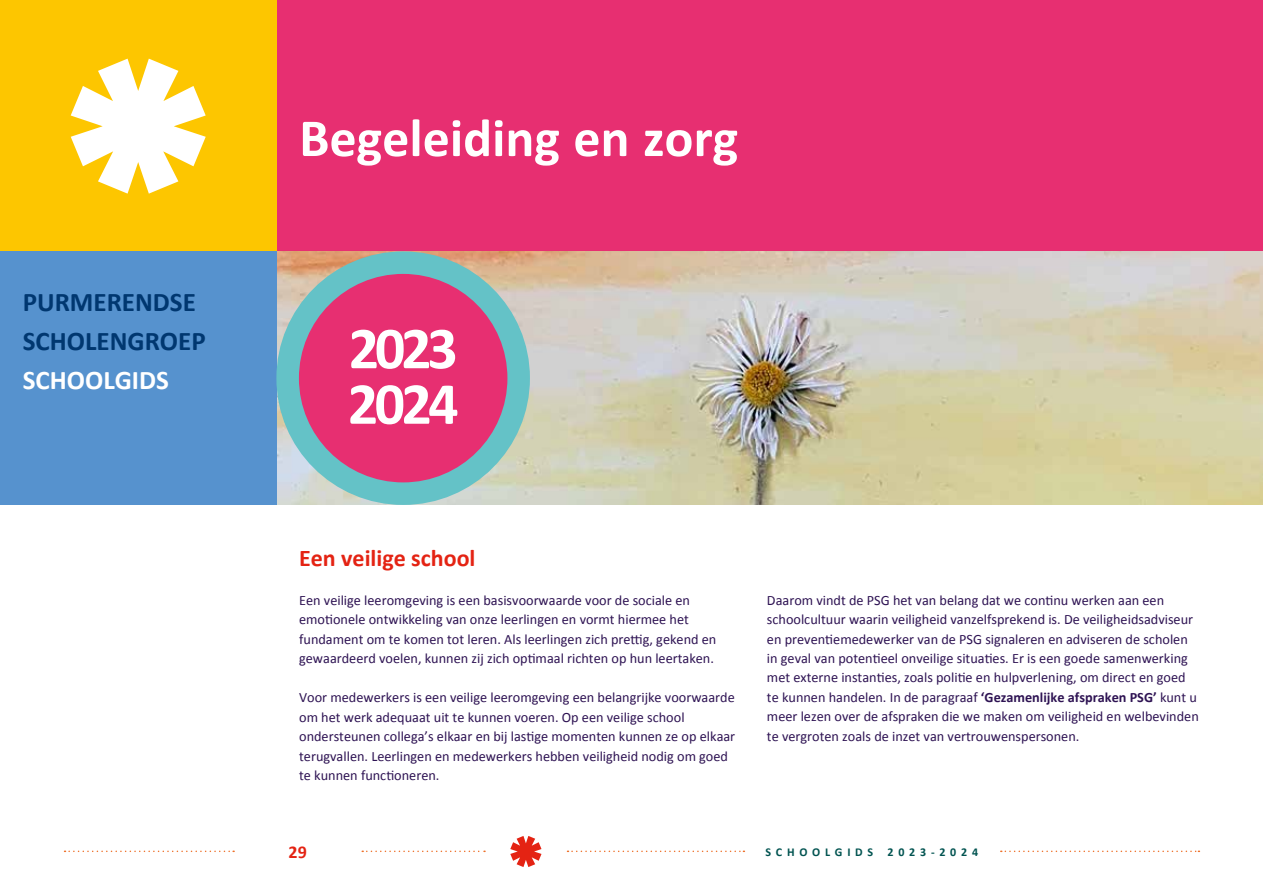
<style>
.page{position:relative;width:1263px;height:893px;background:#fff}
.page>*{position:absolute;margin:0;border:0;box-sizing:border-box;transform-origin:0 0}
.t1{font:700 60px/55.5px "Calibri";letter-spacing:-.065em;color:#fff}
.t2{font:700 54px "Calibri";color:#fff}
.t3{font:700 27px/39px "Calibri";color:#003770}
.t4{font:700 27px "Calibri";color:#fff}
.t5{font:700 24px "Calibri";color:#e42313}
.t6{font:700 18px "Calibri";color:#e42313}
.t7{font:14.25px/19.5px "Calibri";color:#2e1353}
.t8{font:700 12px "Calibri";color:#005350}
.s1{font-weight:700}
</style>
<div class="page">
<svg style="left:65px;top:851px;width:169px;height:1px"></svg>
<svg style="left:362px;top:851px;width:123px;height:1px"></svg>
<svg style="left:567px;top:851px;width:177px;height:1px"></svg>
<svg style="left:1001px;top:851px;width:198px;height:1px"></svg>
<svg style="left:510px;top:836px;width:31px;height:31px"></svg>
<div style="left:0;top:0;width:1263px;height:252px;background:#e72f71"></div>
<img style="left:276px;top:251px;width:987px;height:254px">
<div style="left:0;top:0;width:276px;height:252px;background:#fdc600"></div>
<div style="left:0;top:251px;width:276px;height:254px;background:#5692ce"></div>
<svg style="left:71px;top:59px;width:135px;height:135px"></svg>
<div style="left:288px;top:263px;width:231px;height:231px;background:#e72f71;border-radius:50%"></div>
<div style="left:276px;top:251px;width:254px;height:254px;border:22px solid #64c2c7;border-radius:50%"></div>
<h3 class="t3" style="left:23px;top:281px;width:184px">PURMERENDSE<br>SCHOLENGROEP</h3>
<h3 class="t4" style="left:23px;top:360px;width:148px">SCHOOLGIDS</h3>
<h2 class="t2" style="left:299px;top:100px;width:441px">Begeleiding en zorg</h2>
<h1 class="t1" style="left:348px;top:318px;width:112px">2023<br>2024</h1>
<h3 class="t5" style="left:299px;top:541px;width:178px">Een veilige school</h3>
<p class="t7" style="left:299px;top:590px;width:419px">Een veilige leeromgeving is een basisvoorwaarde voor de sociale en emotionele ontwikkeling van onze leerlingen en vormt hiermee het fundament om te komen tot leren. Als leerlingen zich prettig, gekend en gewaardeerd voelen, kunnen zij zich optimaal richten op hun leertaken.</p>
<p class="t7" style="left:299px;top:687px;width:438px">Voor medewerkers is een veilige leeromgeving een belangrijke voorwaarde om het werk adequaat uit te kunnen voeren. Op een veilige school ondersteunen collega’s elkaar en bij lastige momenten kunnen ze op elkaar terugvallen. Leerlingen en medewerkers hebben veiligheid nodig om goed te kunnen functioneren.</p>
<p class="t7" style="left:767px;top:590px;width:433px">Daarom vindt de PSG het van belang dat we continu werken aan een schoolcultuur waarin veiligheid vanzelfsprekend is. De veiligheidsadviseur en preventiemedewerker van de PSG signaleren en adviseren de scholen in geval van potentieel onveilige situaties. Er is een goede samenwerking met externe instanties, zoals politie en hulpverlening, om direct en goed te kunnen handelen. In de paragraaf <span class="s1">‘Gezamenlijke afspraken PSG’</span> kunt u meer lezen over de afspraken die we maken om veiligheid en welbevinden te vergroten zoals de inzet van vertrouwenspersonen.</p>
<p class="t6" style="left:289px;top:839px;width:20px">29</p>
<p class="t8" style="left:765px;top:843px;width:214px">S C H O O L G I D S 2 0 2 3 - 2 0 2 4</p>
</div>
